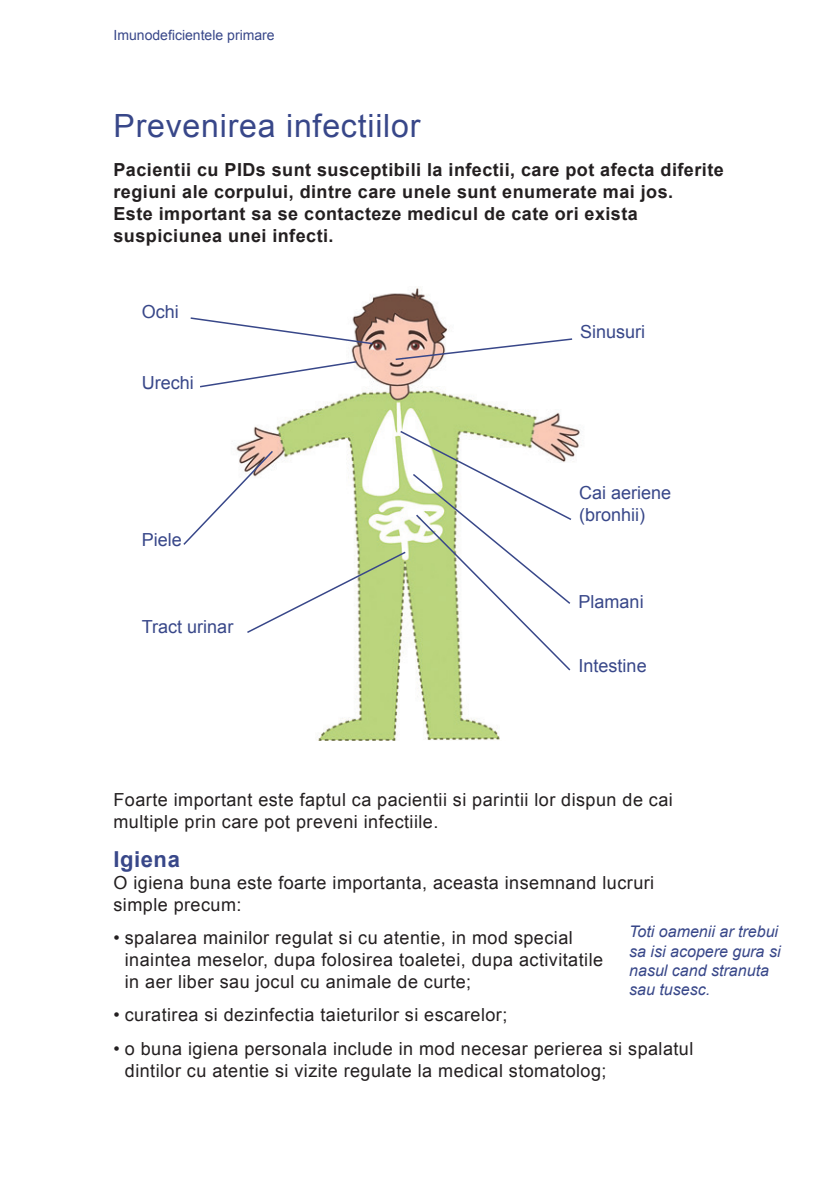
<style>
.page{position:relative;width:840px;height:1191px;background:#fff}
.page>*{position:absolute;margin:0;border:0;box-sizing:border-box;transform-origin:0 0}
.txt{font:32px "Arial";letter-spacing:.025em;color:#384789}
.txt-2{font:700 22px "Arial";letter-spacing:.025em;color:#384789}
.txt-3{font:18px/22px "Arial";letter-spacing:.025em;color:#231f20}
.txt-4{font:700 18px/22px "Arial";letter-spacing:.025em;color:#231f20}
.txt-5{font:18px/21.6px "Arial";color:#384789}
.txt_Azul{font:italic 16px/19.2px "Arial";color:#384789}
.t1{font:14px "Arial";color:#384789}
</style>
<div class="page">
<img style="left:254px;top:288px;width:328px;height:452px">
<svg style="left:190px;top:316px;width:184px;height:29px"></svg>
<svg style="left:200px;top:360px;width:158px;height:28px"></svg>
<svg style="left:394px;top:337px;width:179px;height:24px"></svg>
<svg style="left:183px;top:429px;width:389px;height:243px"></svg>
<p class="t1" style="left:113px;top:25px;width:163px">Imunodeficientele primare</p>
<p class="txt" style="left:113px;top:104px;width:308px">Prevenirea infectiilor</p>
<p class="txt-4" style="left:113px;top:159px;width:611px">Pacientii cu PIDs sunt susceptibili la infectii, care pot afecta diferite regiuni ale corpului, dintre care unele sunt enumerate mai jos.<br>Este important sa se contacteze medicul de cate ori exista suspiciunea unei infecti.</p>
<p class="txt-5" style="left:142px;top:301px;width:39px">Ochi</p>
<p class="txt-5" style="left:142px;top:372px;width:54px">Urechi</p>
<p class="txt-5" style="left:142px;top:529px;width:42px">Piele</p>
<p class="txt-5" style="left:142px;top:616px;width:93px">Tract urinar</p>
<p class="txt-5" style="left:579px;top:321px;width:67px">Sinusuri</p>
<p class="txt-5" style="left:578px;top:482px;width:94px">Cai aeriene (bronhii)</p>
<p class="txt-5" style="left:578px;top:591px;width:67px">Plamani</p>
<p class="txt-5" style="left:578px;top:655px;width:70px">Intestine</p>
<p class="txt-3" style="left:113px;top:788px;width:560px">Foarte important este faptul ca pacientii si parintii lor dispun de cai multiple prin care pot preveni infectiile.</p>
<p class="txt-2" style="left:113px;top:844px;width:68px">Igiena</p>
<p class="txt-3" style="left:113px;top:871px;width:542px">O igiena buna este foarte importanta, aceasta insemnand lucruri simple precum:</p>
<p class="txt-3" style="left:125px;top:927px;width:479px;text-indent:-11px">• spalarea mainilor regulat si cu atentie, in mod special inaintea meselor, dupa folosirea toaletei, dupa activitatile in aer liber sau jocul cu animale de curte;</p>
<p class="txt-3" style="left:113px;top:1004px;width:395px">• curatirea si dezinfectia taieturilor si escarelor;</p>
<p class="txt-3" style="left:125px;top:1037px;width:569px;text-indent:-11px">• o buna igiena personala include in mod necesar perierea si spalatul dintilor cu atentie si vizite regulate la medical stomatolog;</p>
<p class="txt_Azul" style="left:629px;top:922px;width:153px">Toti oamenii ar trebui sa isi acopere gura si nasul cand stranuta sau tusesc.</p>
</div>
